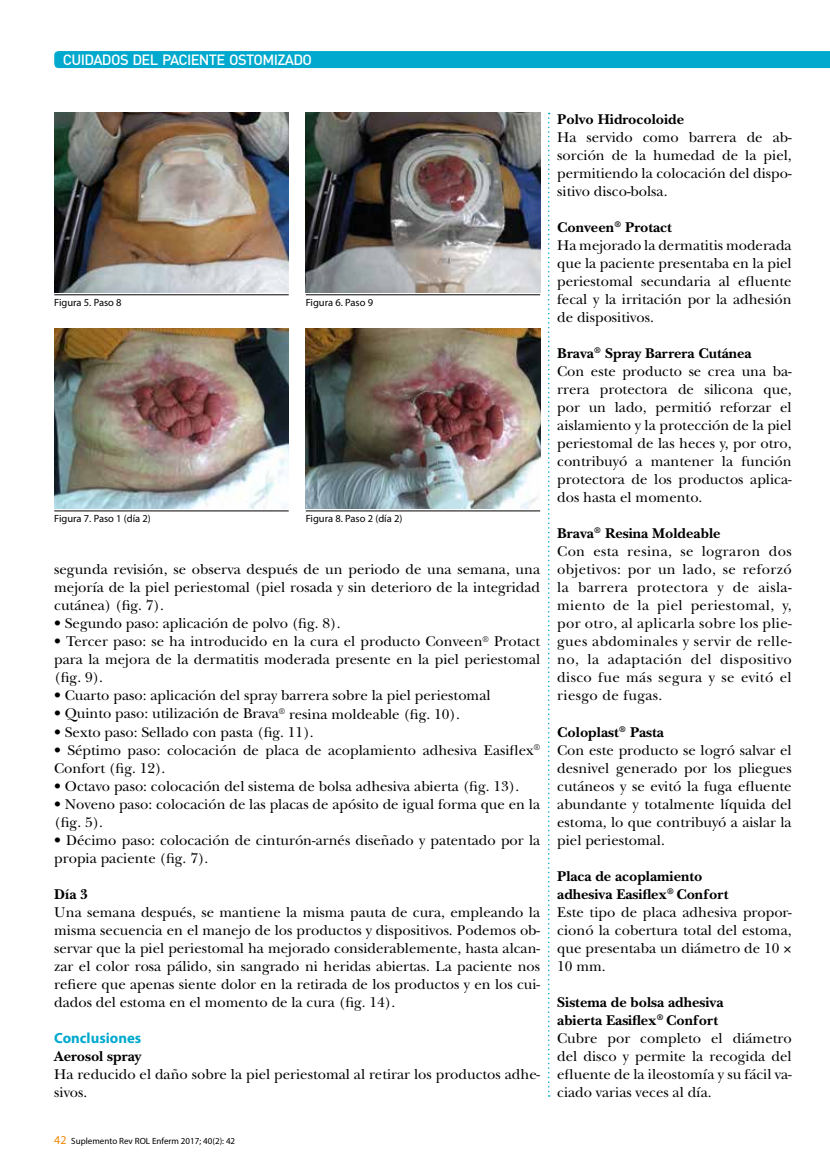
<style>
.page{position:relative;width:830px;height:1170px;background:#fff}
.page>*{position:absolute;margin:0;border:0;box-sizing:border-box;transform-origin:0 0}
.t1{font:14.85px/18px "New Baskerville Std";color:#000}
.t2{font:14.85px/18px "New Baskerville Std";letter-spacing:.025em;color:#000}
.t3{font:700 14.85px "New Baskerville Std";color:#000}
.t4{font:700 14.85px "Myriad Pro";color:#00a9cd}
.t5{font:500 14.7px "DIN";letter-spacing:-.045em;color:#fff}
.t6{font:10.5px "Myriad Pro";color:#000}
.t7{font:9px "Myriad Pro";color:#000}
.s1{font-size:12px;color:#f18805}
.s2{font-weight:700}
</style>
<div class="page">
<div style="left:54px;top:51px;width:775px;height:17px;background:#00a9cd"></div>
<svg style="left:548px;top:113px;width:1px;height:983px"></svg>
<img style="left:54px;top:113px;width:234px;height:180px">
<img style="left:54px;top:329px;width:234px;height:180px">
<img style="left:305px;top:113px;width:235px;height:180px">
<img style="left:305px;top:329px;width:235px;height:180px">
<hr style="left:54px;top:294px;width:234px;height:1px;background:#000">
<hr style="left:54px;top:510px;width:234px;height:1px;background:#000">
<hr style="left:305px;top:294px;width:235px;height:1px;background:#000">
<hr style="left:305px;top:510px;width:235px;height:1px;background:#000">
<p class="t5" style="left:63px;top:51px;width:251px">CUIDADOS DEL PACIENTE OSTOMIZADO</p>
<p class="t6" style="left:54px;top:296px;width:69px">Figura 5. Paso 8</p>
<p class="t6" style="left:54px;top:512px;width:98px">Figura 7. Paso 1 (día 2)</p>
<p class="t6" style="left:305px;top:296px;width:69px">Figura 6. Paso 9</p>
<p class="t6" style="left:305px;top:512px;width:98px">Figura 8. Paso 2 (día 2)</p>
<p class="t1" style="left:54px;top:560px;width:487px;text-align:justify">segunda revisión, se observa después de un periodo de una semana, una mejoría de la piel periestomal (piel rosada y sin deterioro de la integridad cutánea) (fig. 7).</p>
<p class="t1" style="left:54px;top:614px;width:288px">• Segundo paso: aplicación de polvo (fig. 8).</p>
<p class="t1" style="left:54px;top:632px;width:487px;text-align:justify">• Tercer paso: se ha introducido en la cura el producto Conveen<sup>®</sup> Protact para la mejora de la dermatitis moderada presente en la piel periestomal (fig. 9).</p>
<p class="t1" style="left:54px;top:686px;width:437px">• Cuarto paso: aplicación del spray barrera sobre la piel periestomal</p>
<p class="t1" style="left:54px;top:704px;width:407px">• Quinto paso: utilización de Brava<sup>®</sup> resina moldeable (fig. 10).</p>
<p class="t1" style="left:54px;top:722px;width:261px">• Sexto paso: Sellado con pasta (fig. 11).</p>
<p class="t1" style="left:54px;top:740px;width:487px">• Séptimo paso: colocación de placa de acoplamiento adhesiva Easiflex<sup>®<br></sup>Confort (fig. 12).</p>
<p class="t1" style="left:54px;top:776px;width:466px">• Octavo paso: colocación del sistema de bolsa adhesiva abierta (fig. 13).</p>
<p class="t1" style="left:54px;top:794px;width:487px">• Noveno paso: colocación de las placas de apósito de igual forma que en la (fig. 5).</p>
<p class="t1" style="left:54px;top:830px;width:487px">• Décimo paso: colocación de cinturón-arnés diseñado y patentado por la propia paciente (fig. 7).</p>
<p class="t3" style="left:54px;top:885px;width:35px">Día 3</p>
<p class="t1" style="left:54px;top:902px;width:487px;text-align:justify">Una semana después, se mantiene la misma pauta de cura, empleando la misma secuencia en el manejo de los productos y dispositivos. Podemos ob&shy;servar que la piel periestomal ha mejorado considerablemente, hasta alcan&shy;zar el color rosa pálido, sin sangrado ni heridas abiertas. La paciente nos refiere que apenas siente dolor en la retirada de los productos y en los cui&shy;dados del estoma en el momento de la cura (fig. 14).</p>
<p class="t4" style="left:54px;top:1027px;width:88px">Conclusiones</p>
<p class="t3" style="left:54px;top:1047px;width:88px">Aerosol spray</p>
<p class="t1" style="left:54px;top:1064px;width:487px">Ha reducido el daño sobre la piel periestomal al retirar los productos adhe&shy;sivos.</p>
<p class="t7" style="left:54px;top:1135px;width:182px"><span class="s1">42</span> Suplemento Rev ROL Enferm 2017; 40(2): 42</p>
<p class="t3" style="left:557px;top:111px;width:128px">Polvo Hidrocoloide</p>
<p class="t1" style="left:557px;top:128px;width:236px;text-align:justify">Ha servido como barrera de ab&shy;sorción de la humedad de la piel, permitiendo la colocación del dispo&shy;sitivo disco-bolsa.</p>
<p class="t1" style="left:557px;top:218px;width:236px"><span class="s2">Conveen</span><sup>®</sup> <span class="s2">Protact<br></span>Ha mejorado la dermatitis moderada que la paciente presentaba en la piel periestomal secundaria al efluente fecal y la irritación por la adhesión de dispositivos.</p>
<p class="t1" style="left:557px;top:344px;width:236px"><span class="s2">Brava</span><sup>®</sup> <span class="s2">Spray Barrera Cutánea<br></span>Con este producto se crea una ba&shy;rrera protectora de silicona que, por un lado, permitió reforzar el aislamiento y la protección de la piel periestomal de las heces y, por otro, contribuyó a mantener la función protectora de los productos aplica&shy;dos hasta el momento.</p>
<p class="t2" style="left:557px;top:524px;width:236px"><span class="s2">Brava</span><sup>®</sup> <span class="s2">Resina Moldeable<br></span>Con esta resina, se lograron dos objetivos: por un lado, se reforzó la barrera protectora y de aisla&shy;miento de la piel periestomal, y, por otro, al aplicarla sobre los plie&shy;gues abdominales y servir de relle&shy;no, la adaptación del dispositivo disco fue más segura y se evitó el riesgo de fugas.</p>
<p class="t1" style="left:557px;top:722px;width:236px"><span class="s2">Coloplast</span><sup>®</sup> <span class="s2">Pasta<br></span>Con este producto se logró salvar el desnivel generado por los pliegues cutáneos y se evitó la fuga efluente abundante y totalmente líquida del estoma, lo que contribuyó a aislar la piel periestomal.</p>
<p class="t1" style="left:557px;top:866px;width:236px"><span class="s2">Placa de acoplamiento<br>adhesiva Easiflex</span><sup>®</sup> <span class="s2">Confort<br></span>Este tipo de placa adhesiva propor&shy;cionó la cobertura total del estoma, que presentaba un diámetro de 10<br>10 mm.</p>
<p class="t1" style="left:557px;top:992px;width:236px"><span class="s2">Sistema de bolsa adhesiva<br>abierta Easiflex</span><sup>®</sup> <span class="s2">Confort<br></span>Cubre por completo el diámetro del disco y permite la recogida del efluente de la ileostomía y su fácil va&shy;ciado varias veces al día.</p>
</div>
